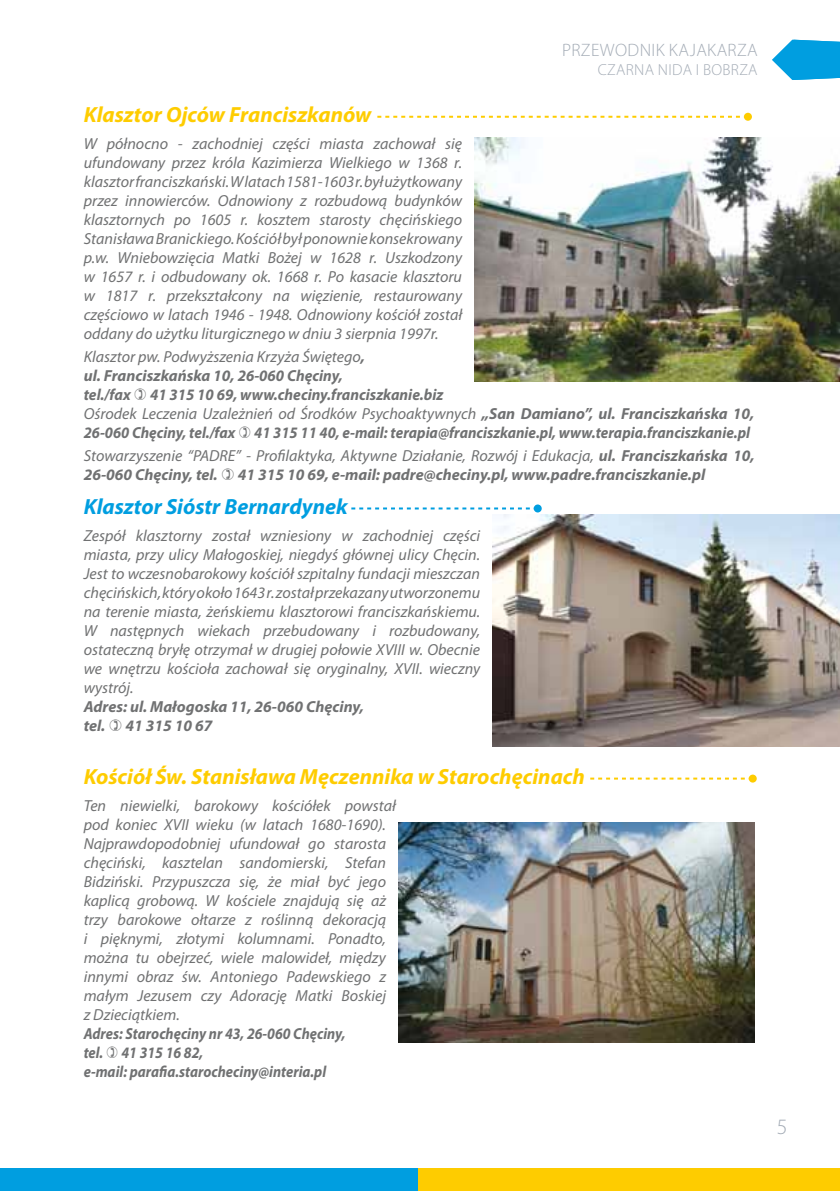
<style>
.page{position:relative;width:840px;height:1191px;background:#fff}
.page>*{position:absolute;margin:0;border:0;box-sizing:border-box;transform-origin:0 0}
.t1{font:italic 700 22px "Myriad Pro";color:#fecc00}
.t2{font:italic 700 22px "Myriad Pro";color:#009ee0}
.t3{font:300 22px "Myriad Pro";color:#a4acb6}
.t4{font:300 18px "Myriad Pro";letter-spacing:.02em;color:#a4acb6}
.t5{font:italic 16px/19px "Myriad Pro";color:#707172;text-align:justify}
.t6{font:italic 700 16px/19px "Myriad Pro";color:#707172}
.t7{font:italic 700 16px/19px "Myriad Pro";color:#707172;scale:.9 1}
.t8{font:300 16px "Myriad Pro";letter-spacing:.02em;color:#a4acb6}
.s1{font-weight:400}
.s2{font-weight:700}
</style>
<div class="page">
<div style="left:0;top:1168px;width:418px;height:23px;background:#009ee0"></div>
<div style="left:418px;top:1168px;width:421px;height:23px;background:#fecc00"></div>
<svg style="left:772px;top:40px;width:67px;height:40px"></svg>
<img style="left:492px;top:515px;width:347px;height:231px">
<svg style="left:351px;top:507px;width:179px;height:2px"></svg>
<div style="left:533px;top:504px;width:8px;height:8px;background:#009ee0;border-radius:50%"></div>
<svg style="left:590px;top:777px;width:155px;height:2px"></svg>
<div style="left:748px;top:774px;width:8px;height:8px;background:#fecc00;border-radius:50%"></div>
<svg style="left:377px;top:116px;width:363px;height:2px"></svg>
<div style="left:743px;top:113px;width:8px;height:8px;background:#fecc00;border-radius:50%"></div>
<img style="left:474px;top:138px;width:365px;height:244px">
<img style="left:398px;top:822px;width:356px;height:220px">
<p class="t4" style="left:561px;top:40px;width:197px">PRZEWODNIK KAJAKARZA</p>
<p class="t8" style="left:597px;top:61px;width:161px">CZARNA N IDA I BOBRZA</p>
<h1 class="t1" style="left:84px;top:100px;width:289px">Klasztor Ojców Franciszkanów</h1>
<p class="t5" style="left:84px;top:133px;width:380px">W północno - zachodniej części miasta zachował się ufundowany przez króla Kazimierza Wielkiego w 1368 r. klasztor franciszkański. W latach 1581-1603 r. był użytkowany przez innowierców. Odnowiony z rozbudową budynków klasztornych po 1605 r. kosztem starosty chęcińskiego Stanisława Branickiego. Kościół był ponownie konsekrowany p.w. Wniebowzięcia Matki Bożej w 1628 r. Uszkodzony w 1657 r. i odbudowany ok. 1668 r. Po kasacie klasztoru w 1817 r. przekształcony na więzienie, restaurowany częściowo w latach 1946 - 1948. Odnowiony kościół został oddany do użytku liturgicznego w dniu 3 sierpnia 1997r.</p>
<p class="t6" style="left:84px;top:346px;width:671px"><span class="s1">Klasztor pw. Podwyższenia Krzyża Świętego</span>,<br>ul. Franciszkańska 10, 26-060 Chęciny,<br>tel./fax 41 315 10 69, www.checiny.franciszkanie.biz<br><span class="s1">Ośrodek Leczenia Uzależnień od Środków Psychoaktywnych</span> „San Damiano”, ul. Franciszkańska 10, 26-060 Chęciny, tel./fax 41 315 11 40, e-mail: terapia@franciszkanie.pl, www.terapia.franciszkanie.pl</p>
<p class="t5" style="left:84px;top:445px;width:672px">Stowarzyszenie “PADRE” - Profilaktyka, Aktywne Działanie, Rozwój i Edukacja, <span class="s2">ul. Franciszkańska 10,<br>26-060 Chęciny, tel.</span></p>
<p class="t6" style="left:238px;top:464px;width:468px">41 315 10 69, e-mail: padre@checiny.pl, www.padre.franciszkanie.pl</p>
<h1 class="t2" style="left:84px;top:492px;width:265px">Klasztor Sióstr Bernardynek</h1>
<p class="t5" style="left:84px;top:526px;width:398px">Zespół klasztorny został wzniesiony w zachodniej części miasta, przy ulicy Małogoskiej, niegdyś głównej ulicy Chęcin.<br>Jest to wczesnobarokowy kościół szpitalny fundacji mieszczan chęcińskich, który około 1643 r. został przekazany utworzonemu na terenie miasta, żeńskiemu klasztorowi franciszkańskiemu.<br>W następnych wiekach przebudowany i rozbudowany, ostateczną bryłę otrzymał w drugiej połowie XVIII w. Obecnie we wnętrzu kościoła zachował się oryginalny, XVII. wieczny wystrój.</p>
<p class="t6" style="left:84px;top:696px;width:282px">Adres: ul. Małogoska 11, 26-060 Chęciny, tel.</p>
<p class="t6" style="left:125px;top:715px;width:88px">41 315 10 67</p>
<h1 class="t1" style="left:84px;top:762px;width:502px">Kościół Św. Stanisława Męczennika w Starochęcinach</h1>
<p class="t5" style="left:84px;top:796px;width:313px;text-align:left">Ten niewielki, barokowy kościółek powstał pod koniec XVII wieku (w latach 1680-1690).<br>Najprawdopodobniej ufundował go starosta chęciński, kasztelan sandomierski, Stefan Bidziński. Przypuszcza się, że miał być jego kaplicą grobową. W kościele znajdują się aż trzy barokowe ołtarze z roślinną dekoracją<br>i pięknymi, złotymi kolumnami. Ponadto, można tu obejrzeć, wiele malowideł, między innymi obraz św. Antoniego Padewskiego z małym Jezusem czy Adorację Matki Boskiej z Dzieciątkiem.</p>
<p class="t7" style="left:84px;top:1023px;width:292px">Adres: Starochęciny nr 43, 26-060 Chęciny, tel. 41 315 16 82,<br>e-mail: parafia.starocheciny@interia.pl</p>
<h1 class="t3" style="left:776px;top:1114px;width:12px">5</h1>
</div>
